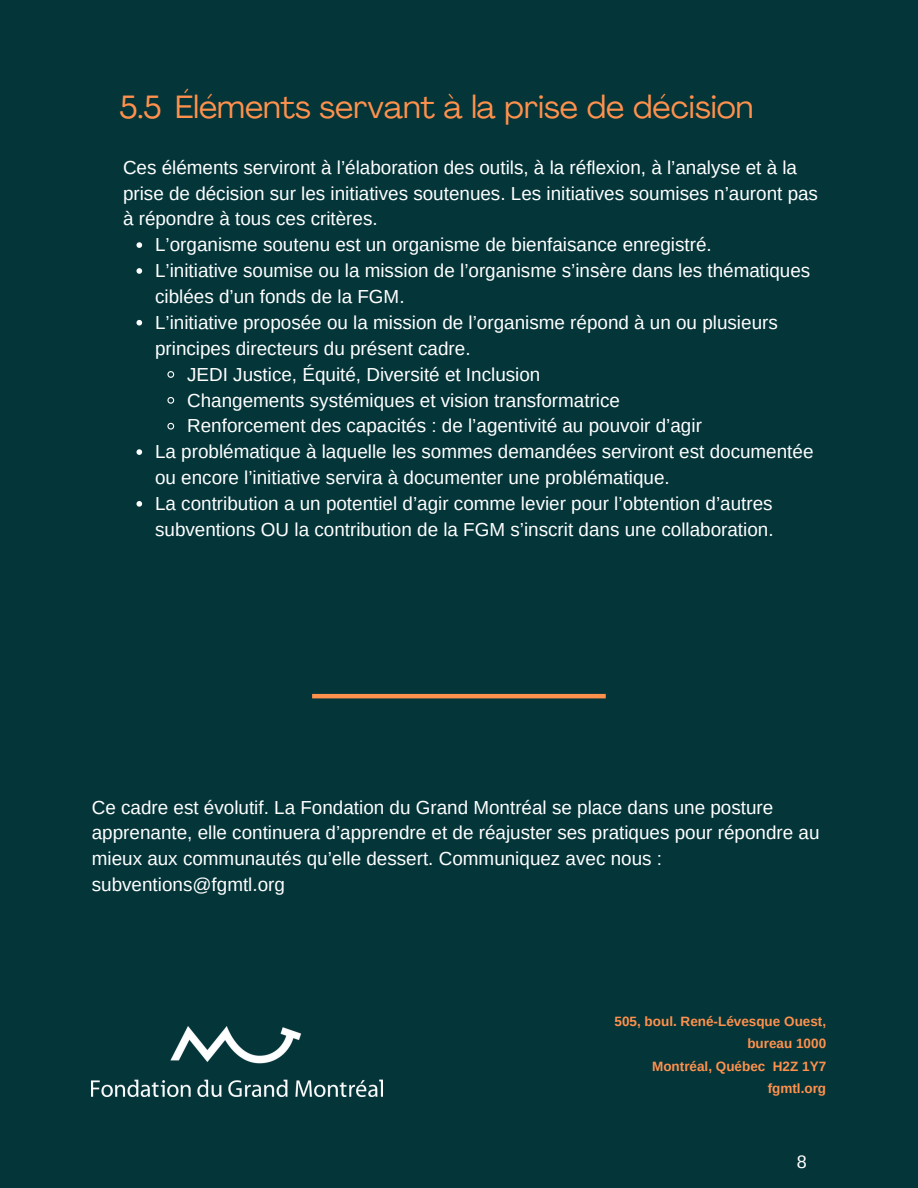
<style>
.page{position:relative;width:918px;height:1188px;background:#043539}
.page>*{position:absolute;margin:0;border:0;box-sizing:border-box;transform-origin:0 0}
.t1{font:31.8px "Agrandir";color:#ff914d}
.t2{font:18.9px/25.8px "Arimo";color:#fff}
.t3{font:18px "Arimo";color:#fff}
.t4{font:700 13.5px/22.5px "Arimo";color:#ff914d;text-align:right}
</style>
<div class="page">
<svg style="left:136px;top:242px;width:6px;height:6px"></svg>
<svg style="left:136px;top:268px;width:6px;height:6px"></svg>
<svg style="left:136px;top:320px;width:6px;height:6px"></svg>
<svg style="left:167px;top:371px;width:8px;height:7px"></svg>
<svg style="left:167px;top:397px;width:8px;height:7px"></svg>
<svg style="left:167px;top:422px;width:8px;height:8px"></svg>
<svg style="left:136px;top:449px;width:6px;height:6px"></svg>
<svg style="left:136px;top:501px;width:6px;height:6px"></svg>
<img style="left:92px;top:1026px;width:290px;height:70px">
<hr style="left:312px;top:694px;width:294px;height:4px;background:#ff914d">
<h1 class="t1" style="left:119px;top:94px;width:636px">5.5 Éléments servant à la prise de décision</h1>
<p class="t2" style="left:123px;top:154px;width:697px">Ces éléments serviront à l’élaboration des outils, à la réflexion, à l’analyse et à la prise de décision sur les initiatives soutenues. Les initiatives soumises n’auront pas à répondre à tous ces critères.</p>
<p class="t2" style="left:155px;top:232px;width:558px">L’organisme soutenu est un organisme de bienfaisance enregistré.</p>
<p class="t2" style="left:155px;top:258px;width:657px">L’initiative soumise ou la mission de l’organisme s’insère dans les thématiques</p>
<p class="t2" style="left:155px;top:284px;width:251px">ciblées d’un fonds de la FGM.</p>
<p class="t2" style="left:155px;top:309px;width:624px">L’initiative proposée ou la mission de l’organisme répond à un ou plusieurs</p>
<p class="t2" style="left:155px;top:335px;width:317px">principes directeurs du présent cadre.</p>
<p class="t2" style="left:187px;top:361px;width:355px">JEDI Justice, Équité, Diversité et Inclusion</p>
<p class="t2" style="left:187px;top:387px;width:434px">Changements systémiques et vision transformatrice</p>
<p class="t2" style="left:187px;top:413px;width:516px">Renforcement des capacités : de l’agentivité au pouvoir d’agir</p>
<p class="t2" style="left:155px;top:439px;width:660px">La problématique à laquelle les sommes demandées serviront est documentée</p>
<p class="t2" style="left:155px;top:465px;width:516px">ou encore l’initiative servira à documenter une problématique.</p>
<p class="t2" style="left:155px;top:491px;width:619px">La contribution a un potentiel d’agir comme levier pour l’obtention d’autres</p>
<p class="t2" style="left:155px;top:516px;width:620px">subventions OU la contribution de la FGM s’inscrit dans une collaboration.</p>
<p class="t2" style="left:92px;top:794px;width:729px">Ce cadre est évolutif. La Fondation du Grand Montréal se place dans une posture apprenante, elle continuera d’apprendre et de réajuster ses pratiques pour répondre au mieux aux communautés qu’elle dessert. Communiquez avec nous : subventions@fgmtl.org</p>
<p class="t4" style="left:615px;top:1010px;width:213px">505, boul. René-Lévesque Ouest, bureau 1000<br>Montréal, Québec H2Z 1Y7 fgmtl.org</p>
<p class="t3" style="left:797px;top:1152px;width:12px">8</p>
</div>
